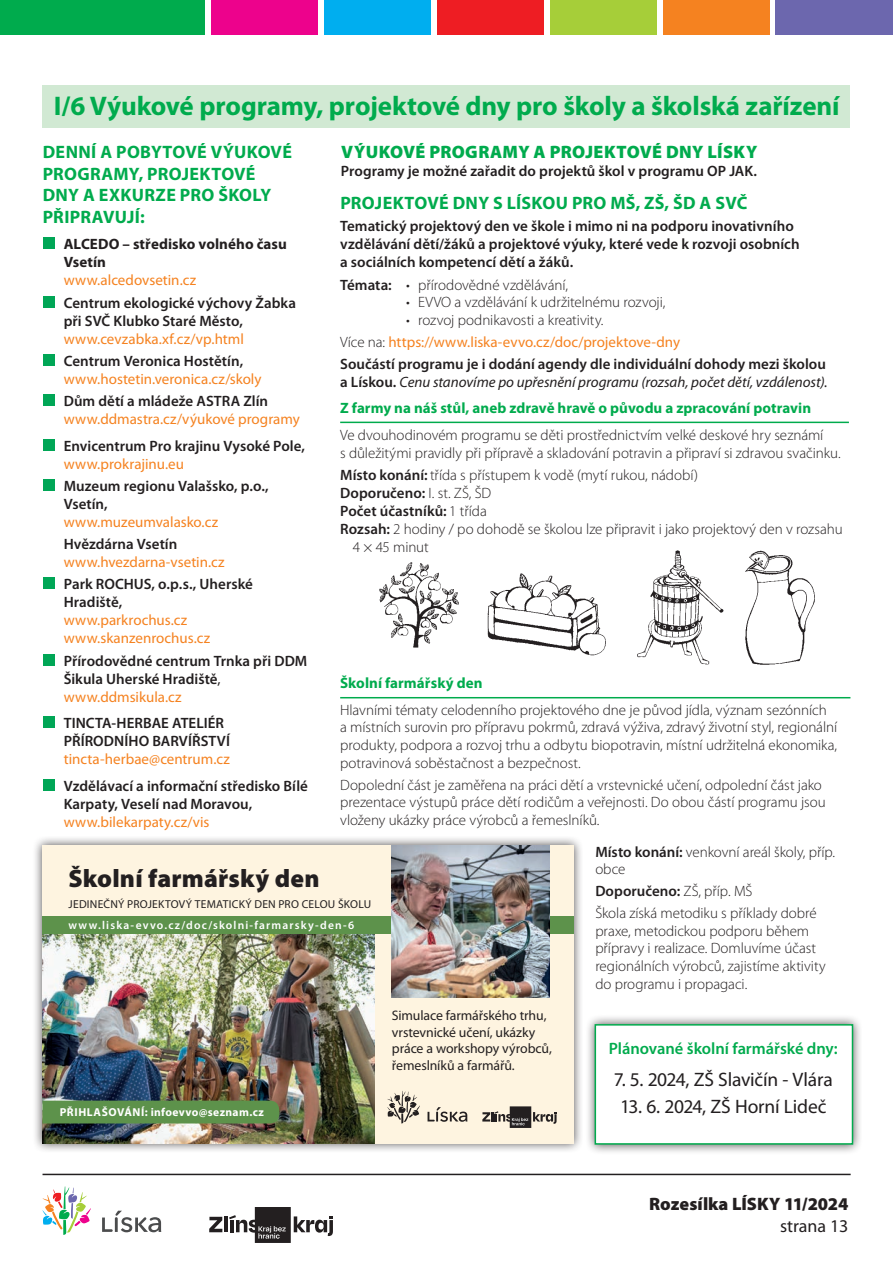
<style>
.page{position:relative;width:893px;height:1263px;background:#fff}
.page>*{position:absolute;margin:0;border:0;box-sizing:border-box;transform-origin:0 0}
.nadpis{font:700 27px "Myriad Pro";letter-spacing:-.005em;color:#00ab4d}
.t1{font:900 25.35px "Myriad Pro";letter-spacing:.01em;color:#231f20}
.text{font:19.5px "Myriad Pro";letter-spacing:-.01em;color:#231f20}
.akce{font:700 18px/21.6px "Myriad Pro";letter-spacing:.015em;color:#00ab4d}
.akce-2{font:900 18px "Myriad Pro";letter-spacing:.02em;color:#00ab4d}
.t2{font:900 18px "Myriad Pro";color:#231f20}
.t3{font:18px "Myriad Pro";color:#231f20}
.text-2{font:600 16.5px "Myriad Pro";letter-spacing:-.005em;color:#00ab4d}
.text-3{font:300 15px/17.7px "Myriad Pro";letter-spacing:-.005em;color:#231f20}
.text-4{font:600 15px/18px "Myriad Pro";color:#231f20}
.text-5{font:15px "Myriad Pro";color:#f58220}
.text-6{font:700 15px "Myriad Pro";letter-spacing:.005em;color:#00ab4d}
.odkaz_web{font:15px "Myriad Pro";color:#f58220}
.text-7{font:700 15px/18px "Myriad Pro";letter-spacing:.005em;color:#231f20}
.t4{font:13.8px/16.6px "Myriad Pro";letter-spacing:-.01em;color:#231f20}
.t5{font:11.55px "Myriad Pro";letter-spacing:.015em;color:#231f20}
.t6{font:600 11.55px "Myriad Pro";letter-spacing:.1em;color:#fff}
.t7{font:700 11.55px "Myriad Pro";letter-spacing:.035em;color:#fff}
.s1{font-weight:400}
.s2{font-weight:600}
.s3{font-weight:300;color:#231f20}
.s4{font-weight:400;font-style:italic}
.s5{font-weight:300}
</style>
<div class="page">
<div style="left:0;top:0;width:205px;height:34px;background:#00ab4d"></div>
<div style="left:211px;top:0;width:107px;height:34px;background:#ed028c"></div>
<div style="left:324px;top:0;width:107px;height:34px;background:#00aeef"></div>
<div style="left:437px;top:0;width:107px;height:34px;background:#ee1d23"></div>
<div style="left:550px;top:0;width:107px;height:34px;background:#a6ce39"></div>
<div style="left:663px;top:0;width:107px;height:34px;background:#f58220"></div>
<div style="left:776px;top:0;width:117px;height:34px;background:#6c67ae"></div>
<svg style="left:102px;top:1211px;width:59px;height:21px"></svg>
<svg style="left:43px;top:1186px;width:48px;height:49px"></svg>
<hr style="left:43px;top:1174px;width:808px;height:1px;background:#231f20">
<svg style="left:209px;top:1217px;width:13px;height:15px"></svg>
<hr style="left:224px;top:1216px;width:4px;height:16px;background:#231f20">
<svg style="left:229px;top:1207px;width:104px;height:36px"></svg>
<div style="left:42px;top:85px;width:808px;height:42px;background:#d1e9d3"></div>
<div style="left:43px;top:237px;width:12px;height:12px;background:#00a656"></div>
<div style="left:43px;top:296px;width:12px;height:12px;background:#00a656"></div>
<div style="left:43px;top:354px;width:12px;height:12px;background:#00a656"></div>
<div style="left:43px;top:394px;width:12px;height:12px;background:#00a656"></div>
<div style="left:43px;top:439px;width:12px;height:12px;background:#00a656"></div>
<div style="left:43px;top:479px;width:12px;height:12px;background:#00a656"></div>
<div style="left:43px;top:577px;width:12px;height:12px;background:#00a656"></div>
<div style="left:43px;top:654px;width:12px;height:12px;background:#00a656"></div>
<div style="left:43px;top:716px;width:12px;height:12px;background:#00a656"></div>
<div style="left:43px;top:779px;width:12px;height:12px;background:#00a656"></div>
<hr style="left:340px;top:422px;width:509px;height:1px;background:#00ab4d">
<img style="left:379px;top:562px;width:80px;height:86px">
<img style="left:745px;top:550px;width:70px;height:115px">
<img style="left:487px;top:573px;width:119px;height:83px">
<img style="left:637px;top:550px;width:87px;height:115px">
<div style="left:33px;top:836px;width:550px;height:317px;background:#231f20;opacity:.75"></div>
<div style="left:42px;top:845px;width:532px;height:299px;background:#fef4e0"></div>
<img style="left:42px;top:934px;width:333px;height:210px">
<svg style="left:482px;top:1106px;width:75px;height:22px"></svg>
<svg style="left:428px;top:1107px;width:39px;height:15px"></svg>
<svg style="left:387px;top:1091px;width:33px;height:32px"></svg>
<div style="left:42px;top:916px;width:532px;height:18px;background:#5d924b"></div>
<div style="left:42px;top:1100px;width:237px;height:23px;background:#5d924b"></div>
<img style="left:392px;top:845px;width:157px;height:152px">
<hr style="left:340px;top:697px;width:510px;height:1px;background:#00ab4d">
<div style="left:585px;top:1014px;width:278px;height:140px;background:#231f20;opacity:.75"></div>
<div style="left:595px;top:1024px;width:258px;height:121px;background:#fff;border:2px solid #00ab4d"></div>
<p class="nadpis" style="left:54px;top:88px;width:787px">I/6 Výukové programy, projektové dny pro školy a školská zařízení</p>
<p class="akce" style="left:43px;top:141px;width:251px">DENNÍ A POBYTOVÉ VÝUKOVÉ<br>PROGRAMY, PROJEKTOVÉ<br>DNY A EXKURZE PRO ŠKOLY<br>PŘIPRAVUJÍ:</p>
<p class="text-7" style="left:64px;top:235px;width:225px">ALCEDO – středisko volného času<br>Vsetín</p>
<p class="text-5" style="left:64px;top:271px;width:134px">www.alcedovsetin.cz</p>
<p class="text-4" style="left:64px;top:293px;width:234px">Centrum ekologické výchovy Žabka při SVČ Klubko Staré Město,</p>
<p class="text-5" style="left:64px;top:329px;width:182px">www.cevzabka.xf.cz/vp.html</p>
<p class="text-4" style="left:64px;top:351px;width:181px">Centrum Veronica Hostětín,</p>
<p class="text-5" style="left:64px;top:370px;width:199px">www.hostetin.veronica.cz/skoly</p>
<p class="text-4" style="left:64px;top:392px;width:206px">Dům dětí a mládeže ASTRA Zlín</p>
<p class="odkaz_web" style="left:64px;top:410px;width:238px">www.ddmastra.cz/výukové programy</p>
<p class="text-4" style="left:64px;top:436px;width:243px">Envicentrum Pro krajinu Vysoké Pole,</p>
<p class="text-5" style="left:64px;top:454px;width:122px">www.prokrajinu.eu</p>
<p class="text-4" style="left:64px;top:476px;width:206px">Muzeum regionu Valašsko, p.o.,<br>Vsetín,</p>
<p class="text-5" style="left:64px;top:513px;width:156px">www.muzeumvalasko.cz</p>
<p class="text-4" style="left:64px;top:535px;width:115px">Hvězdárna Vsetín</p>
<p class="odkaz_web" style="left:64px;top:553px;width:162px">www.hvezdarna-vsetin.cz</p>
<p class="text-4" style="left:64px;top:575px;width:191px">Park ROCHUS, o.p.s., Uherské<br>Hradiště,</p>
<p class="text-5" style="left:64px;top:611px;width:125px">www.parkrochus.cz</p>
<p class="text-5" style="left:64px;top:629px;width:148px">www.skanzenrochus.cz</p>
<p class="text-4" style="left:64px;top:651px;width:245px">Přírodovědné centrum Trnka při DDM<br>Šikula Uherské Hradiště<span class="s1">,</span></p>
<p class="text-5" style="left:64px;top:687px;width:119px">www.ddmsikula.cz</p>
<p class="text-4" style="left:64px;top:714px;width:168px">TINCTA-HERBAE ATELIÉR<br>PŘÍRODNÍHO BARVÍŘSTVÍ</p>
<p class="text-5" style="left:64px;top:750px;width:168px">tincta-herbae@centrum.cz</p>
<p class="text-4" style="left:64px;top:776px;width:246px">Vzdělávací a informační středisko Bílé<br>Karpaty, Veselí nad Moravou,</p>
<p class="text-5" style="left:64px;top:812px;width:147px">www.bilekarpaty.cz/vis</p>
<p class="akce-2" style="left:341px;top:140px;width:418px">VÝUKOVÉ PROGRAMY A PROJEKTOVÉ DNY LÍSKY</p>
<p class="text-4" style="left:341px;top:162px;width:418px">Programy je možné zařadit do projektů škol v programu OP JAK.</p>
<p class="akce" style="left:340px;top:192px;width:408px">PROJEKTOVÉ DNY S LÍSKOU PRO MŠ, ZŠ, ŠD A SVČ</p>
<p class="text-4" style="left:340px;top:217px;width:461px">Tematický projektový den ve škole i mimo ni na podporu inovativního vzdělávání dětí/žáků a projektové výuky, které vede k rozvoji osobních a sociálních kompetencí dětí a žáků.</p>
<p class="text-3" style="left:340px;top:276px;width:229px"><span class="s2">Témata:</span> • přírodovědné vzdělávání,</p>
<p class="text-3" style="left:406px;top:293px;width:261px">• EVVO a vzdělávání k udržitelnému rozvoji,</p>
<p class="text-3" style="left:406px;top:311px;width:199px">• rozvoj podnikavosti a kreativity.</p>
<p class="text-5" style="left:340px;top:333px;width:341px"><span class="s3">Více na:</span> https://www.liska-evvo.cz/doc/projektove-dny</p>
<p class="text-4" style="left:340px;top:355px;width:489px">Součástí programu je i dodání agendy dle individuální dohody mezi školou a Lískou. <span class="s4">Cenu stanovíme po upřesnění programu (rozsah, počet dětí, vzdálenost).</span></p>
<p class="text-6" style="left:340px;top:398px;width:473px">Z farmy na náš stůl, aneb zdravě hravě o původu a zpracování potravin</p>
<p class="text-3" style="left:340px;top:425px;width:502px">Ve dvouhodinovém programu se děti prostřednictvím velké deskové hry seznámí<br>s důležitými pravidly při přípravě a skladování potravin a připraví si zdravou svačinku.</p>
<p class="text-3" style="left:340px;top:466px;width:359px"><span class="s2">Místo konání:</span> třída s přístupem k vodě (mytí rukou, nádobí)</p>
<p class="text-4" style="left:340px;top:483px;width:153px">Doporučeno: <span class="s5">I. st. ZŠ, ŠD</span></p>
<p class="text-4" style="left:340px;top:501px;width:148px">Počet účastníků: <span class="s5">1 třída</span></p>
<p class="text-3" style="left:353px;top:520px;width:491px;text-indent:-13px"><span class="s2">Rozsah:</span> 2 hodiny / po dohodě se školou lze připravit i jako projektový den v rozsahu<br>4 × 45 minut</p>
<p class="text-6" style="left:340px;top:674px;width:144px">Školní farmářský den</p>
<p class="text-3" style="left:340px;top:701px;width:498px">Hlavními tématy celodenního projektového dne je původ jídla, význam sezónních a místních surovin pro přípravu pokrmů, zdravá výživa, zdravý životní styl, regionální produkty, podpora a rozvoj trhu a odbytu biopotravin, místní udržitelná ekonomika, potravinová soběstačnost a bezpečnost.</p>
<p class="text-3" style="left:340px;top:775px;width:487px">Dopolední část je zaměřena na práci dětí a vrstevnické učení, odpolední část jako prezentace výstupů práce dětí rodičům a veřejnosti. Do obou částí programu jsou vloženy ukázky práce výrobců a řemeslníků.</p>
<p class="t1" style="left:69px;top:862px;width:253px">Školní farmářský den</p>
<p class="t5" style="left:69px;top:896px;width:304px">JEDINEČNÝ PROJEKTOVÝ TEMATICKÝ DEN PRO CELOU ŠKOLU</p>
<p class="t6" style="left:69px;top:917px;width:287px">www.liska-evvo.cz/doc/skolni-farmarsky-den-6</p>
<p class="t7" style="left:60px;top:1105px;width:205px">PŘIHLAŠOVÁNÍ: infoevvo@seznam.cz</p>
<p class="t4" style="left:392px;top:1007px;width:162px">Simulace farmářského trhu, vrstevnické učení, ukázky práce a workshopy výrobců, řemeslníků a farmářů.</p>
<p class="text-3" style="left:595px;top:842px;width:241px"><span class="s2">Místo konání:</span> venkovní areál školy, příp. obce</p>
<p class="text-4" style="left:595px;top:882px;width:159px">Doporučeno: <span class="s5">ZŠ, příp. MŠ</span></p>
<p class="text-3" style="left:595px;top:904px;width:232px">Škola získá metodiku s příklady dobré praxe, metodickou podporu během přípravy i realizace. Domluvíme účast regionálních výrobců, zajistíme aktivity do programu i propagaci.</p>
<p class="text-2" style="left:609px;top:1037px;width:230px">Plánované školní farmářské dny:</p>
<p class="text" style="left:614px;top:1067px;width:220px">7. 5. 2024, ZŠ Slavičín - Vlára</p>
<p class="text" style="left:620px;top:1094px;width:208px">13. 6. 2024, ZŠ Horní Lideč</p>
<p class="t2" style="left:649px;top:1192px;width:201px">Rozesílka LÍSKY 11/2024</p>
<p class="t3" style="left:780px;top:1215px;width:70px">strana 13</p>
</div>
